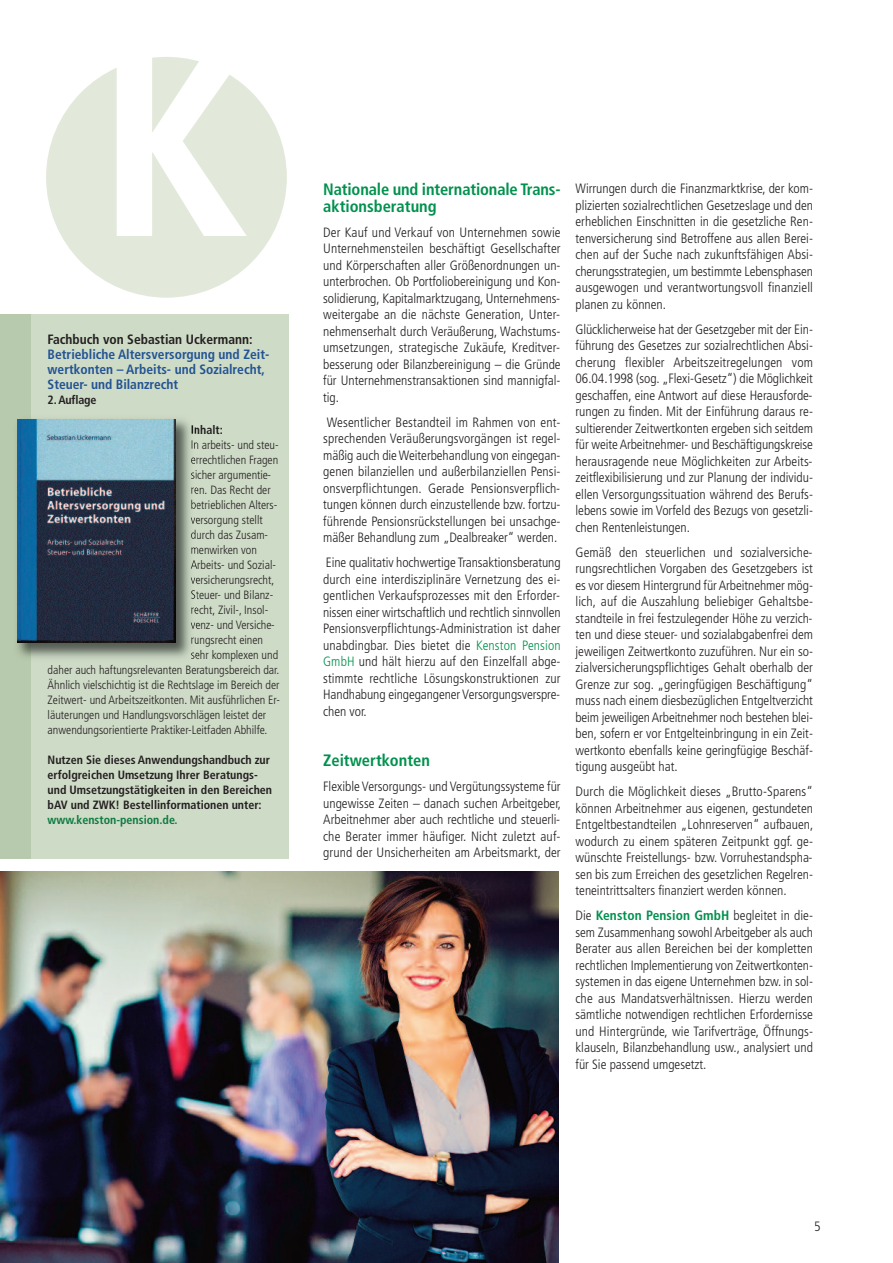
<style>
.page{position:relative;width:893px;height:1263px;background:#fff}
.page>*{position:absolute;margin:0;border:0;box-sizing:border-box;transform-origin:0 0}
.t1{font:700 condensed 16.5px/16.5px "Frutiger";letter-spacing:-.01em;color:#00914d}
.t2{font:300 condensed 13.5px/16.5px "Frutiger";color:#231f20;text-align:justify}
.t3{font:700 condensed 13.5px/15px "Frutiger";color:#235393}
.t4{font:700 condensed 13.5px "Frutiger";color:#231f20}
.t5{font:300 condensed 12px "Frutiger";color:#231f20}
.t6{font:700 condensed 12px/15px "Frutiger";color:#231f20}
.t7{font:700 condensed 12px "Frutiger";color:#0d7a43}
.s1{color:#00914d}
.s2{font-weight:700;color:#00914d}
</style>
<div class="page">
<svg style="left:152px;top:57px;width:47px;height:11px"></svg>
<svg style="left:46px;top:68px;width:241px;height:230px;fill:#e2e9db"></svg>
<img style="left:0;top:872px;width:558px;height:391px">
<div style="left:0;top:314px;width:289px;height:544px;background:#b8caad"></div>
<div style="left:32px;top:314px;width:257px;height:544px;background:#cedbc6"></div>
<img style="left:17px;top:413px;width:176px;height:251px">
<svg style="left:192px;top:425px;width:4px;height:9px"></svg>
<svg style="left:192px;top:440px;width:4px;height:9px"></svg>
<svg style="left:191px;top:456px;width:5px;height:24px"></svg>
<svg style="left:191px;top:487px;width:5px;height:7px"></svg>
<svg style="left:191px;top:500px;width:5px;height:9px"></svg>
<svg style="left:191px;top:516px;width:5px;height:23px"></svg>
<svg style="left:191px;top:546px;width:5px;height:8px"></svg>
<svg style="left:191px;top:560px;width:5px;height:9px"></svg>
<svg style="left:191px;top:577px;width:5px;height:22px"></svg>
<svg style="left:191px;top:606px;width:5px;height:9px"></svg>
<svg style="left:191px;top:621px;width:5px;height:8px"></svg>
<svg style="left:191px;top:636px;width:5px;height:9px"></svg>
<svg style="left:191px;top:651px;width:5px;height:9px"></svg>
<img style="left:17px;top:420px;width:159px;height:223px">
<p class="t4" style="left:48px;top:334px;width:206px">Fachbuch von Sebastian Uckermann:</p>
<p class="t3" style="left:48px;top:348px;width:223px">Betriebliche Altersversorgung und Zeit&shy;wertkonten – Arbeits- und Sozialrecht,<br>Steuer- und Bilanzrecht</p>
<p class="t6" style="left:48px;top:393px;width:50px">2.Auflage</p>
<p class="t6" style="left:191px;top:423px;width:34px">Inhalt:</p>
<p class="t5" style="left:191px;top:440px;width:90px">In arbeits- und steu-</p>
<p class="t5" style="left:191px;top:455px;width:89px">errechtlichen Fragen</p>
<p class="t5" style="left:191px;top:470px;width:82px">sicher argumentie-</p>
<p class="t5" style="left:191px;top:485px;width:82px">ren. Das Recht der</p>
<p class="t5" style="left:191px;top:500px;width:88px">betrieblichen Alters-</p>
<p class="t5" style="left:191px;top:515px;width:74px">versorgung stellt</p>
<p class="t5" style="left:191px;top:530px;width:79px">durch das Zusam-</p>
<p class="t5" style="left:191px;top:545px;width:68px">menwirken von</p>
<p class="t5" style="left:191px;top:560px;width:87px">Arbeits- und Sozial-</p>
<p class="t5" style="left:191px;top:575px;width:85px">versicherungsrecht,</p>
<p class="t5" style="left:191px;top:590px;width:84px">Steuer- und Bilanz-</p>
<p class="t5" style="left:191px;top:605px;width:79px">recht, Zivil-, Insol-</p>
<p class="t5" style="left:191px;top:620px;width:85px">venz- und Versiche-</p>
<p class="t5" style="left:191px;top:635px;width:74px">rungsrecht einen</p>
<p class="t5" style="left:191px;top:650px;width:89px">sehr komplexen und</p>
<p class="t5" style="left:48px;top:665px;width:233px">daher auch haftungsrelevanten Beratungsbereich dar.</p>
<p class="t5" style="left:48px;top:680px;width:233px">Ähnlich vielschichtig ist die Rechtslage im Bereich der</p>
<p class="t5" style="left:48px;top:695px;width:234px">Zeitwert- und Arbeitszeitkonten. Mit ausführlichen Er-</p>
<p class="t5" style="left:48px;top:710px;width:220px">läuterungen und Handlungsvorschlägen leistet der</p>
<p class="t5" style="left:48px;top:725px;width:221px">anwendungsorientierte Praktiker-Leitfaden Abhilfe.</p>
<p class="t6" style="left:48px;top:753px;width:226px">Nutzen Sie dieses Anwendungshandbuch zur erfolgreichen Umsetzung Ihrer Beratungs&shy;und Umsetzungstätigkeiten in den Bereichen bAV und ZWK! Bestellinformationen unter:</p>
<p class="t7" style="left:48px;top:815px;width:132px">www.kenston-pension.de.</p>
<p class="t1" style="left:323px;top:183px;width:239px">Nationale und internationale Trans&shy;aktionsberatung</p>
<p class="t2" style="left:323px;top:225px;width:239px">Der Kauf und Verkauf von Unternehmen sowie Unternehmensteilen beschäftigt Gesellschafter und Körperschaften aller Größenordnungen un&shy;unterbrochen. Ob Portfoliobereinigung und Kon&shy;solidierung, Kapitalmarktzugang, Unternehmens&shy;weitergabe an die nächste Generation, Unter&shy;nehmenserhalt durch Veräußerung, Wachstums&shy;umsetzungen, strategische Zukäufe, Kreditver&shy;besserung oder Bilanzbereinigung – die Gründe für Unternehmenstransaktionen sind mannigfal&shy;tig.</p>
<p class="t2" style="left:323px;top:415px;width:239px">Wesentlicher Bestandteil im Rahmen von ent&shy;sprechenden Veräußerungsvorgängen ist regel&shy;mäßig auch dieWeiterbehandlung von eingegan&shy;genen bilanziellen und außerbilanziellen Pensi&shy;onsverpflichtungen. Gerade Pensionsverpflich&shy;tungen können durch einzustellende bzw. fortzu&shy;führende Pensionsrückstellungen bei unsachge&shy;mäßer Behandlung zum „Dealbreaker“ werden.</p>
<p class="t2" style="left:323px;top:556px;width:239px">Eine qualitativ hochwertige Transaktionsberatung durch eine interdisziplinäre Vernetzung des ei&shy;gentlichen Verkaufsprozesses mit den Erforder&shy;nissen einer wirtschaftlich und rechtlich sinnvollen Pensionsverpflichtungs-Administration ist daher unabdingbar. Dies bietet die <span class="s1">Kenston Pension GmbH</span> und hält hierzu auf den Einzelfall abge&shy;stimmte rechtliche Lösungskonstruktionen zur Handhabung eingegangener Versorgungsverspre&shy;chen vor.</p>
<p class="t1" style="left:323px;top:753px;width:108px">Zeitwertkonten</p>
<p class="t2" style="left:323px;top:779px;width:239px">Flexible Versorgungs- und Vergütungssysteme für ungewisse Zeiten – danach suchen Arbeitgeber, Arbeitnehmer aber auch rechtliche und steuerli&shy;che Berater immer häufiger. Nicht zuletzt auf&shy;grund der Unsicherheiten am Arbeitsmarkt, der</p>
<p class="t2" style="left:575px;top:181px;width:239px">Wirrungen durch die Finanzmarktkrise, der kom&shy;plizierten sozialrechtlichen Gesetzeslage und den erheblichen Einschnitten in die gesetzliche Ren&shy;tenversicherung sind Betroffene aus allen Berei&shy;chen auf der Suche nach zukunftsfähigen Absi&shy;cherungsstrategien, um bestimmte Lebensphasen ausgewogen und verantwortungsvoll finanziell planen zu können.</p>
<p class="t2" style="left:575px;top:322px;width:239px">Glücklicherweise hat der Gesetzgeber mit der Ein&shy;führung des Gesetzes zur sozialrechtlichen Absi&shy;cherung flexibler Arbeitszeitregelungen vom 06.04.1998 (sog. „Flexi-Gesetz“) die Möglichkeit geschaffen, eine Antwort auf diese Herausforde&shy;rungen zu finden. Mit der Einführung daraus re&shy;sultierender Zeitwertkonten ergeben sich seitdem für weite Arbeitnehmer- und Beschäftigungskreise herausragende neue Möglichkeiten zur Arbeits&shy;zeitflexibilisierung und zur Planung der individu&shy;ellen Versorgungssituation während des Berufs&shy;lebens sowie im Vorfeld des Bezugs von gesetzli&shy;chen Rentenleistungen.</p>
<p class="t2" style="left:575px;top:545px;width:239px">Gemäß den steuerlichen und sozialversiche&shy;rungsrechtlichen Vorgaben des Gesetzgebers ist es vor diesem Hintergrund für Arbeitnehmer mög&shy;lich, auf die Auszahlung beliebiger Gehaltsbe&shy;standteile in frei festzulegender Höhe zu verzich&shy;ten und diese steuer- und sozialabgabenfrei dem jeweiligen Zeitwertkonto zuzuführen. Nur ein so&shy;zialversicherungspflichtiges Gehalt oberhalb der Grenze zur sog. „geringfügigen Beschäftigung“ muss nach einem diesbezüglichen Entgeltverzicht beim jeweiligenArbeitnehmer noch bestehen blei&shy;ben, sofern er vor Entgelteinbringung in ein Zeit&shy;wertkonto ebenfalls keine geringfügige Beschäf&shy;tigung ausgeübt hat.</p>
<p class="t2" style="left:575px;top:784px;width:239px">Durch die Möglichkeit dieses „Brutto-Sparens“ können Arbeitnehmer aus eigenen, gestundeten Entgeltbestandteilen „Lohnreserven“ aufbauen, wodurch zu einem späteren Zeitpunkt ggf. ge&shy;wünschte Freistellungs- bzw. Vorruhestandspha&shy;sen bis zum Erreichen des gesetzlichen Regelren&shy;teneintrittsalters finanziert werden können.</p>
<p class="t2" style="left:575px;top:908px;width:239px">Die <span class="s2">Kenston Pension GmbH</span> begleitet in die&shy;sem Zusammenhang sowohl Arbeitgeber als auch Berater aus allen Bereichen bei der kompletten rechtlichen Implementierung von Zeitwertkonten&shy;systemen in das eigene Unternehmen bzw. in sol&shy;che aus Mandatsverhältnissen. Hierzu werden sämtliche notwendigen rechtlichen Erfordernisse und Hintergründe, wie Tarifverträge, Öffnungs&shy;klauseln, Bilanzbehandlung usw., analysiert und für Sie passend umgesetzt.</p>
<p class="t2" style="left:814px;top:1219px;width:8px">5</p>
</div>
